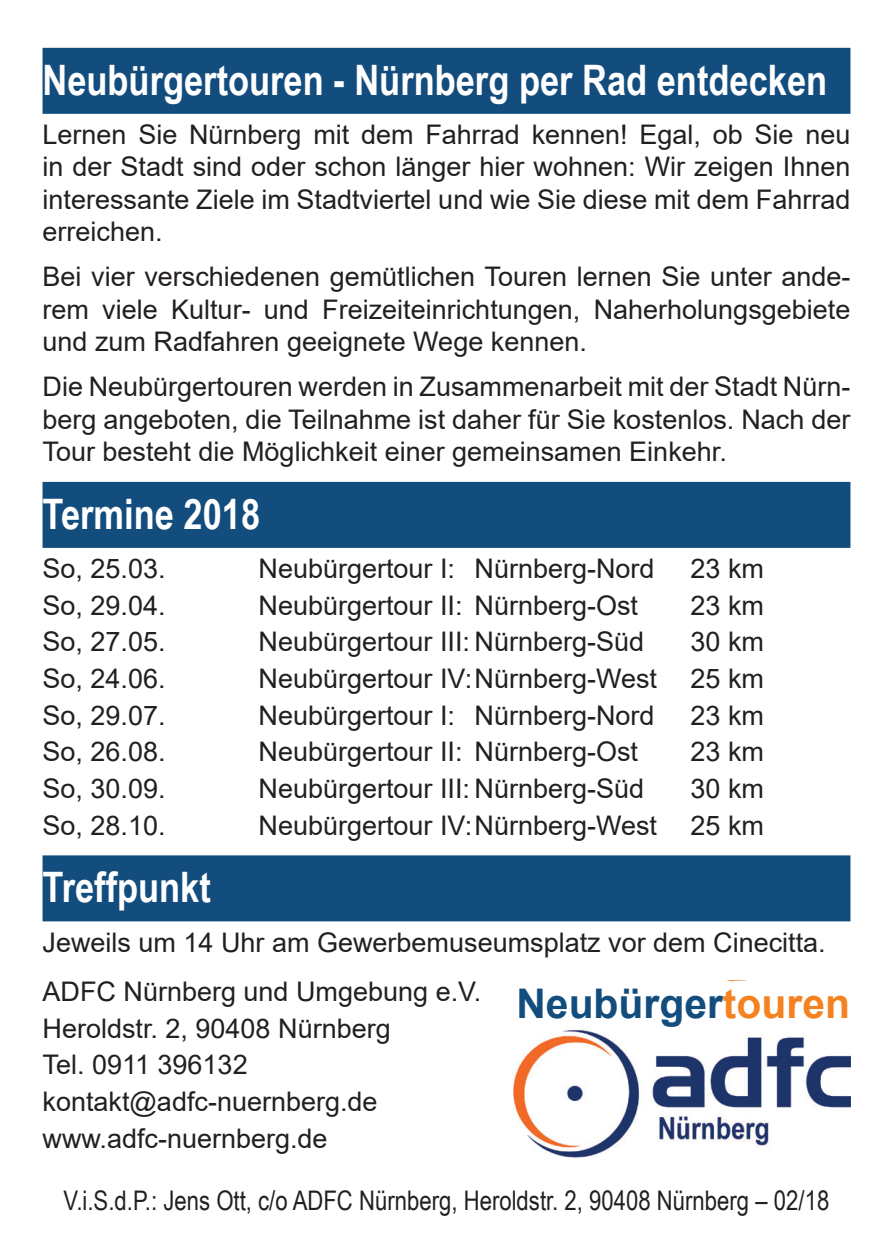
<style>
.page{position:relative;width:893px;height:1259px;background:#fff}
.page>*{position:absolute;margin:0;border:0;box-sizing:border-box;transform-origin:0 0}
.t1{font:700 42px "Arial Narrow";color:#fff}
.t2{font:700 40.8px "Arial";color:#134d7e}
.t3{font:27px/32.4px "Arial";color:#231f20;text-align:justify}
.t4{font:27px "Arial Narrow";color:#231f20}
.s1{color:#f58220}
</style>
<div class="page">
<div style="left:43px;top:48px;width:807px;height:66px;background:#134d7e"></div>
<div style="left:43px;top:482px;width:807px;height:66px;background:#134d7e"></div>
<div style="left:43px;top:855px;width:807px;height:66px;background:#134d7e"></div>
<img style="left:513px;top:1030px;width:337px;height:127px">
<h1 class="t1" style="left:43px;top:55px;width:786px">Neubürgertouren - Nürnberg per Rad entdecken</h1>
<p class="t3" style="left:43px;top:118px;width:809px">Lernen Sie Nürnberg mit dem Fahrrad kennen! Egal, ob Sie neu in der Stadt sind oder schon länger hier wohnen: Wir zeigen Ihnen interessante Ziele im Stadtviertel und wie Sie diese mit dem Fahrrad erreichen.</p>
<p class="t3" style="left:43px;top:260px;width:809px">Bei vier verschiedenen gemütlichen Touren lernen Sie unter ande&shy;rem viele Kultur- und Freizeiteinrichtungen, Naherholungsgebiete und zum Radfahren geeignete Wege kennen.</p>
<p class="t3" style="left:43px;top:370px;width:809px">Die Neubürgertouren werden in Zusammenarbeit mit der Stadt Nürn&shy;berg angeboten, die Teilnahme ist daher für Sie kostenlos. Nach der Tour besteht die Möglichkeit einer gemeinsamen Einkehr.</p>
<h1 class="t1" style="left:43px;top:489px;width:219px">Termine 2018</h1>
<p class="t3" style="left:43px;top:552px;width:125px">So, 25.03.</p>
<p class="t3" style="left:259px;top:552px;width:398px">Neubürgertour I: Nürnberg-Nord</p>
<p class="t3" style="left:691px;top:552px;width:75px">23 km</p>
<p class="t3" style="left:43px;top:589px;width:125px">So, 29.04.</p>
<p class="t3" style="left:259px;top:589px;width:381px">Neubürgertour II: Nürnberg-Ost</p>
<p class="t3" style="left:691px;top:589px;width:75px">23 km</p>
<p class="t3" style="left:43px;top:625px;width:125px">So, 27.05.</p>
<p class="t3" style="left:259px;top:625px;width:387px">Neubürgertour III: Nürnberg-Süd</p>
<p class="t3" style="left:691px;top:625px;width:75px">30 km</p>
<p class="t3" style="left:43px;top:662px;width:125px">So, 24.06.</p>
<p class="t3" style="left:259px;top:662px;width:507px">Neubürgertour IV:Nürnberg-West 25 km</p>
<p class="t3" style="left:43px;top:699px;width:125px">So, 29.07.</p>
<p class="t3" style="left:259px;top:699px;width:398px">Neubürgertour I: Nürnberg-Nord</p>
<p class="t3" style="left:691px;top:699px;width:75px">23 km</p>
<p class="t3" style="left:43px;top:735px;width:125px">So, 26.08.</p>
<p class="t3" style="left:259px;top:735px;width:381px">Neubürgertour II: Nürnberg-Ost</p>
<p class="t3" style="left:691px;top:735px;width:75px">23 km</p>
<p class="t3" style="left:43px;top:772px;width:125px">So, 30.09.</p>
<p class="t3" style="left:259px;top:772px;width:387px">Neubürgertour III: Nürnberg-Süd</p>
<p class="t3" style="left:691px;top:772px;width:75px">30 km</p>
<p class="t3" style="left:43px;top:809px;width:125px">So, 28.10.</p>
<p class="t3" style="left:259px;top:809px;width:507px">Neubürgertour IV:Nürnberg-West 25 km</p>
<h1 class="t1" style="left:43px;top:863px;width:170px">Treffpunkt</h1>
<p class="t3" style="left:43px;top:917px;width:785px;line-height:49.5px">Jeweils um 14 Uhr am Gewerbemuseumsplatz vor dem Cinecitta.<br>ADFC Nürnberg und Umgebung e.V.</p>
<p class="t3" style="left:43px;top:1009px;width:350px;line-height:36.6px;text-align:left">Heroldstr. 2, 90408 Nürnberg<br>Tel. 0911 396132 kontakt@adfc-nuernberg.de www.adfc-nuernberg.de</p>
<p class="t4" style="left:64px;top:1180px;width:767px">V.i.S.d.P.: Jens Ott, c/o ADFC Nürnberg, Heroldstr. 2, 90408 Nürnberg – 02/18</p>
<h2 class="t2" style="left:516px;top:974px;width:335px">Neubürger<span class="s1">touren</span></h2>
</div>
